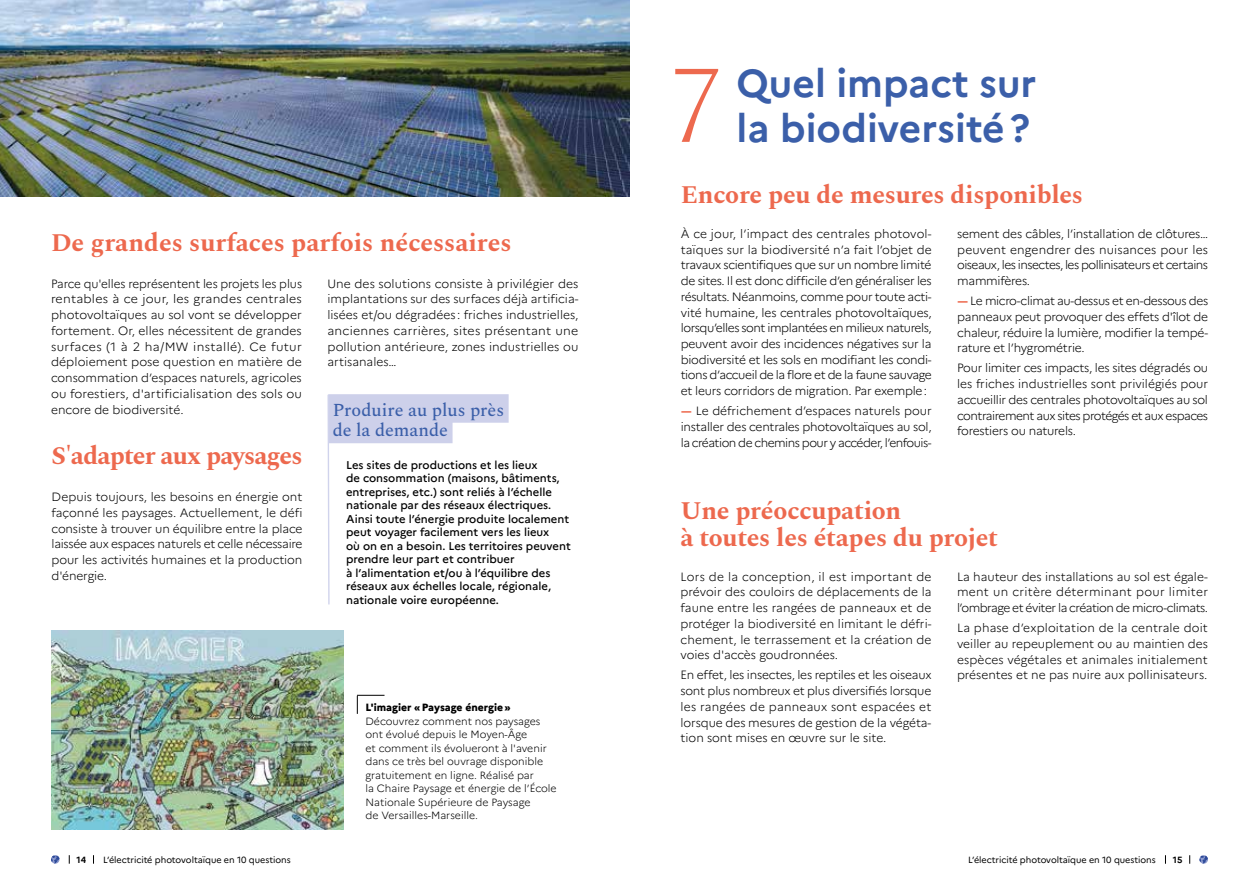
<style>
.page{position:relative;width:1259px;height:893px;background:#fff}
.page>*{position:absolute;margin:0;border:0;box-sizing:border-box;transform-origin:0 0}
.t1{font:200 110.55px "Spectral";color:#ed694e}
.t2{font:700 39px/45px "Marianne";color:#3b5fa9}
.t3{font:700 25.5px/27px "Spectral";letter-spacing:-.01em;color:#ed694e}
.t4{font:700 25.5px "Spectral";letter-spacing:-.03em;color:#ed694e}
.t5{font:500 18px/20.5px "Spectral";color:#3b5fa9}
.t6{font:300 12px/15.8px "Marianne";letter-spacing:-.02em;color:#000;text-align:justify}
.t7{font:500 11.25px/13.5px "Marianne";color:#000}
.t8{font:300 10.5px/13.5px "Marianne";color:#000}
.t9{font:800 10.5px "Marianne";color:#000}
.t10{font:9px "Marianne";letter-spacing:-.005em;color:#000}
.t11{font:700 9px "Marianne";color:#000}
.s1{font-weight:700;font-size:12.15px;color:#ed694e}
</style>
<div class="page">
<img style="left:51px;top:630px;width:292px;height:199px">
<svg style="left:357px;top:695px;width:27px;height:19px"></svg>
<div style="left:328px;top:394px;width:180px;height:29px;background:#cdd0ea"></div>
<div style="left:328px;top:415px;width:124px;height:28px;background:#cdd0ea"></div>
<svg style="left:327px;top:394px;width:3px;height:211px"></svg>
<img style="left:0;top:0;width:629px;height:196px">
<svg style="left:51px;top:855px;width:9px;height:9px"></svg>
<svg style="left:1199px;top:855px;width:9px;height:9px"></svg>
<h3 class="t3" style="left:51px;top:229px;width:462px">De grandes surfaces parfois nécessaires</h3>
<p class="t6" style="left:51px;top:275px;width:252px">Parce qu'elles représentent les projets les plus rentables à ce jour, les grandes centrales photovoltaïques au sol vont se développer fortement. Or, elles nécessitent de grandes surfaces (1 à 2 ha/MW installé). Ce futur déploiement pose question en matière de consommation d’espaces naturels, agricoles ou forestiers, d'artificialisation des sols ou encore de biodiversité.</p>
<p class="t6" style="left:327px;top:275px;width:252px">Une des solutions consiste à privilégier des implantations sur des surfaces déjà artificia&shy;lisées et/ou dégradées : friches industrielles, anciennes carrières, sites présentant une pollution antérieure, zones industrielles ou artisanales…</p>
<h3 class="t5" style="left:333px;top:400px;width:173px">Produire au plus près de la demande</h3>
<h3 class="t4" style="left:52px;top:437px;width:253px">S'adapter aux paysages</h3>
<p class="t6" style="left:52px;top:488px;width:252px">Depuis toujours, les besoins en énergie ont façonné les paysages. Actuellement, le défi consiste à trouver un équilibre entre la place laissée aux espaces naturels et celle nécessaire pour les activités humaines et la production d'énergie.</p>
<p class="t7" style="left:346px;top:458px;width:226px">Les sites de productions et les lieux<br>de consommation (maisons, bâtiments, entreprises, etc.) sont reliés à l’échelle nationale par des réseaux électriques.<br>Ainsi toute l’énergie produite localement peut voyager facilement vers les lieux<br>où on en a besoin. Les territoires peuvent prendre leur part et contribuer<br>à l’alimentation et/ou à l’équilibre des réseaux aux échelles locale, régionale, nationale voire européenne.</p>
<p class="t9" style="left:365px;top:699px;width:147px">L'imagier « Paysage énergie »</p>
<p class="t8" style="left:365px;top:713px;width:193px">Découvrez comment nos paysages ont évolué depuis le Moyen-Âge<br>et comment ils évolueront à l'avenir dans ce très bel ouvrage disponible gratuitement en ligne. Réalisé par<br>la Chaire Paysage et énergie de l’École Nationale Supérieure de Paysage<br>de Versailles-Marseille.</p>
<h1 class="t1" style="left:668px;top:25px;width:57px">7</h1>
<h2 class="t2" style="left:736px;top:61px;width:301px">Quel impact sur la biodiversité?</h2>
<h3 class="t3" style="left:681px;top:182px;width:404px">Encore peu de mesures disponibles</h3>
<p class="t6" style="left:681px;top:225px;width:252px">À ce jour, l’impact des centrales photovol&shy;taïques sur la biodiversité n’a fait l’objet de travaux scientifiques que sur un nombre limité de sites. Il est donc difficile d’en généraliser les résultats. Néanmoins, comme pour toute acti&shy;vité humaine, les centrales photovoltaïques, lorsqu’elles sont implantées en milieux naturels, peuvent avoir des incidences négatives sur la biodiversité et les sols en modifiant les condi&shy;tions d’accueil de la flore et de la faune sauvage et leurs corridors de migration. Par exemple :</p>
<p class="t6" style="left:681px;top:402px;width:252px"><span class="s1">-</span>Le défrichement d’espaces naturels pour installer des centrales photovoltaïques au sol, la création de chemins pour y accéder, l’enfouis-</p>
<p class="t6" style="left:957px;top:225px;width:252px">sement des câbles, l’installation de clôtures… peuvent engendrer des nuisances pour les oiseaux, les insectes, les pollinisateurs et certains mammifères.</p>
<p class="t6" style="left:957px;top:292px;width:252px"><span class="s1">-</span>Le micro-climat au-dessus et en-dessous des panneaux peut provoquer des effets d'îlot de chaleur, réduire la lumière, modifier la tempé&shy;rature et l’hygrométrie.</p>
<p class="t6" style="left:957px;top:359px;width:252px">Pour limiter ces impacts, les sites dégradés ou les friches industrielles sont privilégiés pour accueillir des centrales photovoltaïques au sol contrairement aux sites protégés et aux espaces forestiers ou naturels.</p>
<h3 class="t3" style="left:680px;top:498px;width:319px">Une préoccupation<br>à toutes les étapes du projet</h3>
<p class="t6" style="left:680px;top:567px;width:252px">Lors de la conception, il est important de prévoir des couloirs de déplacements de la faune entre les rangées de panneaux et de protéger la biodiversité en limitant le défri&shy;chement, le terrassement et la création de voies d'accès goudronnées.</p>
<p class="t6" style="left:680px;top:666px;width:252px">En effet, les insectes, les reptiles et les oiseaux sont plus nombreux et plus diversifiés lorsque les rangées de panneaux sont espacées et lorsque des mesures de gestion de la végéta&shy;tion sont mises en œuvre sur le site.</p>
<p class="t6" style="left:957px;top:567px;width:252px">La hauteur des installations au sol est égale&shy;ment un critère déterminant pour limiter l’ombrage et éviter la création de micro-climats.</p>
<p class="t6" style="left:957px;top:619px;width:252px">La phase d’exploitation de la centrale doit veiller au repeuplement ou au maintien des espèces végétales et animales initialement présentes et ne pas nuire aux pollinisateurs.</p>
<p class="t11" style="left:76px;top:854px;width:11px">14</p>
<p class="t10" style="left:103px;top:854px;width:189px">L’électricité photovoltaïque en 10 questions</p>
<p class="t10" style="left:968px;top:854px;width:189px">L’électricité photovoltaïque en 10 questions</p>
<p class="t11" style="left:1172px;top:854px;width:11px">15</p>
</div>
